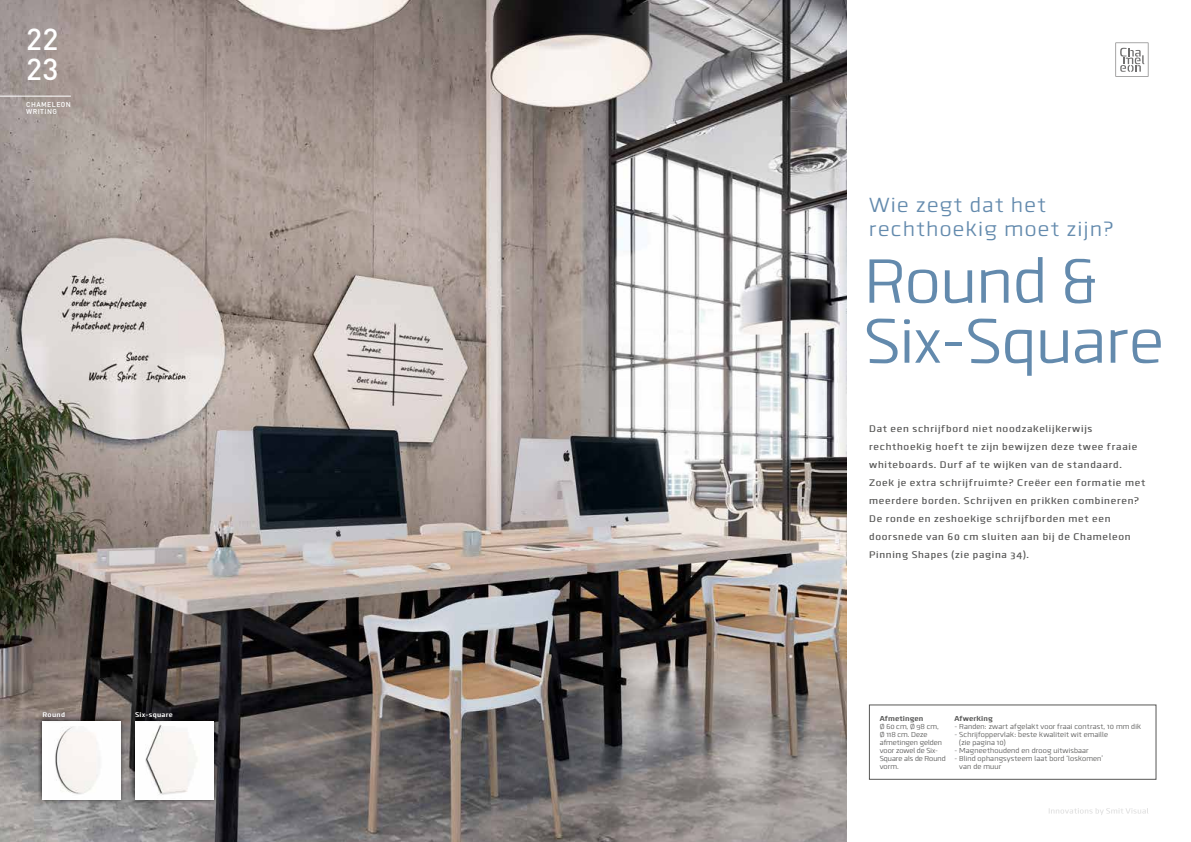
<style>
.page{position:relative;width:1191px;height:842px;background:#fff}
.page>*{position:absolute;margin:0;border:0;box-sizing:border-box;transform-origin:0 0}
.t1{font:300 65px/60px "Clio XS Light";letter-spacing:-.02em;color:#638aad}
.t2{font:500 30px/30px "DIN Pro";color:#fff}
.t3{font:300 21.3px/24.4px "Clio XS Light";letter-spacing:.05em;color:#638aad}
.t4{font:500 10px/18px "Clio XS Medium";letter-spacing:.05em;color:#575756}
.t5{font:300 7.5px/8px "Clio XS Light";color:#575756}
.t6{font:300 7.5px/8px "Clio XS Light";letter-spacing:-.02em;color:#575756}
.t7{font:700 7.5px "Clio XS Bold";color:#575756}
.t8{font:500 7px/7px "DIN Pro";letter-spacing:.06em;color:#fff}
.t9{font:700 7px "Clio XS Bold";letter-spacing:.03em;color:#fff}
</style>
<div class="page">
<img style="left:0;top:0;width:846px;height:842px">
<div style="left:38px;top:716px;width:87px;height:88px;background:#000;opacity:.75"></div>
<div style="left:42px;top:721px;width:78px;height:78px;background:#fff"></div>
<img style="left:55px;top:726px;width:45px;height:69px">
<div style="left:130px;top:716px;width:88px;height:88px;background:#000;opacity:.75"></div>
<div style="left:135px;top:721px;width:78px;height:78px;background:#fff"></div>
<img style="left:145px;top:724px;width:52px;height:71px">
<div style="left:37px;top:705px;width:34px;height:18px;background:#000;opacity:.75"></div>
<div style="left:129px;top:705px;width:49px;height:19px;background:#000;opacity:.75"></div>
<hr style="left:0;top:96px;width:71px;height:1px;background:#fff">
<svg style="left:1049px;top:808px;width:99px;height:7px"></svg>
<svg style="left:1115px;top:43px;width:33px;height:34px"></svg>
<h2 class="t2" style="left:26px;top:21px;width:34px">22<br>23</h2>
<p class="t8" style="left:26px;top:101px;width:46px">CHAMELEON<br>WRITING</p>
<p class="t9" style="left:42px;top:710px;width:24px">Round</p>
<p class="t9" style="left:135px;top:710px;width:39px">Six-square</p>
<h3 class="t3" style="left:869px;top:192px;width:246px">Wie zegt dat het rechthoekig moet zijn?</h3>
<h1 class="t1" style="left:864px;top:251px;width:302px">Round &amp;<br>Six-Square</h1>
<p class="t4" style="left:869px;top:420px;width:278px">Dat een schrijfbord niet noodzakelijkerwijs rechthoekig hoeft te zijn bewijzen deze twee fraaie whiteboards. Durf af te wijken van de standaard.<br>Zoek je extra schrijfruimte? Creëer een formatie met meerdere borden. Schrijven en prikken combineren?<br>De ronde en zeshoekige schrijfborden met een doorsnede van 60 cm sluiten aan bij de Chameleon Pinning Shapes (zie pagina 34).</p>
<p class="t7" style="left:879px;top:714px;width:45px">Afmetingen</p>
<p class="t6" style="left:879px;top:722px;width:67px">Ø 60 cm, Ø 98 cm,<br>Ø 118 cm. Deze afmetingen gelden voor zowel de Six-<br>Square als de Round vorm.</p>
<p class="t7" style="left:954px;top:714px;width:40px">Afwerking</p>
<p class="t5" style="left:954px;top:722px;width:188px">- Randen: zwart afgelakt voor fraai contrast, 10 mm dik</p>
<p class="t5" style="left:959px;top:730px;width:151px;text-indent:-5px">- Schrijfoppervlak: beste kwaliteit wit emaille (zie pagina 10)</p>
<p class="t5" style="left:954px;top:746px;width:136px">- Magneethoudend en droog uitwisbaar</p>
<p class="t5" style="left:959px;top:754px;width:145px;text-indent:-5px">- Blind ophangsysteem laat bord ‘loskomen’ van de muur</p>
</div>
